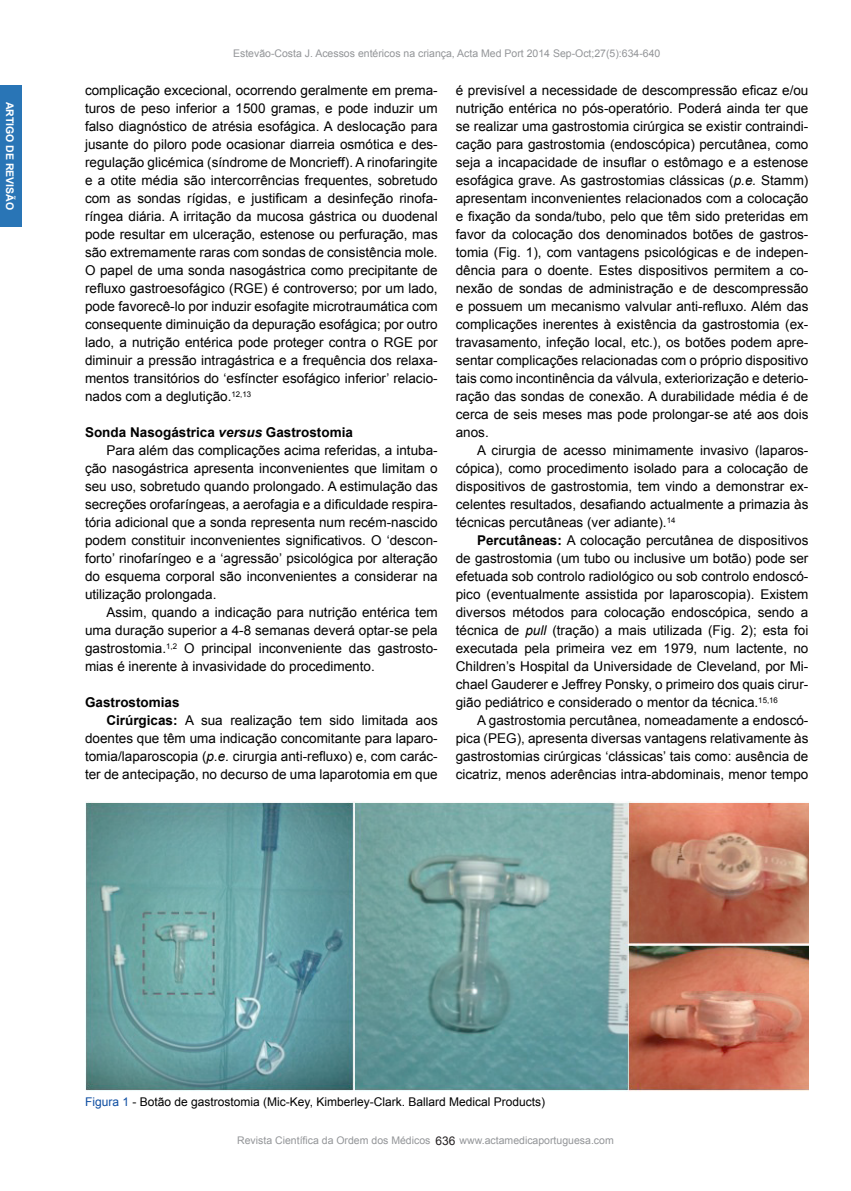
<style>
.page{position:relative;width:851px;height:1191px;background:#fff}
.page>*{position:absolute;margin:0;border:0;box-sizing:border-box;transform-origin:0 0}
.t1{font:13.5px/18px "Arial";color:#000;text-align:justify}
.t2{font:700 13.5px "Arial";color:#000}
.t3{font:12px "Arial";color:#000}
.t4{font:12px "Arial";color:#231f20}
.t5{font:10.5px "Arial";color:#939598}
.t6{font:700 10.5px "Arial";color:#fff}
.s1{font-style:italic}
.s2{font-weight:700}
.s3{color:#0d4da1}
</style>
<div class="page">
<div style="left:0;top:85px;width:21px;height:142px;background:#2975b6"></div>
<img style="left:85px;top:801px;width:723px;height:290px">
<p class="t6" style="left:17px;top:102px;width:110px;rotate:90deg">ARTIGO DE REVISÃO</p>
<p class="t5" style="left:233px;top:46px;width:429px">Estevão-Costa J. Acessos entéricos na criança, Acta Med Port 2014 Sep-Oct;27(5):634-640</p>
<p class="t1" style="left:85px;top:81px;width:354px">complicação excecional, ocorrendo geralmente em prema&shy;turos de peso inferior a 1500 gramas, e pode induzir um falso diagnóstico de atrésia esofágica. A deslocação para jusante do piloro pode ocasionar diarreia osmótica e des&shy;regulação glicémica (síndrome de Moncrieff). A rinofaringite e a otite média são intercorrências frequentes, sobretudo com as sondas rígidas, e justificam a desinfeção rinofa&shy;ríngea diária. A irritação da mucosa gástrica ou duodenal pode resultar em ulceração, estenose ou perfuração, mas são extremamente raras com sondas de consistência mole.<br>O papel de uma sonda nasogástrica como precipitante de refluxo gastroesofágico (RGE) é controverso; por um lado, pode favorecê-lo por induzir esofagite microtraumática com consequente diminuição da depuração esofágica; por outro lado, a nutrição entérica pode proteger contra o RGE por diminuir a pressão intragástrica e a frequência dos relaxa&shy;mentos transitórios do ‘esfíncter esofágico inferior’ relacio&shy;nados com a deglutição.<sup>12,13</sup></p>
<p class="t2" style="left:85px;top:423px;width:269px">Sonda Nasogástrica <span class="s1">versus</span> Gastrostomia</p>
<p class="t1" style="left:85px;top:441px;width:354px;text-indent:21px">Para além das complicações acima referidas, a intuba&shy;ção nasogástrica apresenta inconvenientes que limitam o seu uso, sobretudo quando prolongado. A estimulação das secreções orofaríngeas, a aerofagia e a dificuldade respira&shy;tória adicional que a sonda representa num recém-nascido podem constituir inconvenientes significativos. O ‘descon&shy;forto’ rinofaríngeo e a ‘agressão’ psicológica por alteração do esquema corporal são inconvenientes a considerar na utilização prolongada.</p>
<p class="t1" style="left:85px;top:603px;width:354px;text-indent:21px">Assim, quando a indicação para nutrição entérica tem uma duração superior a 4-8 semanas deverá optar-se pela gastrostomia.<sup>1,2</sup> O principal inconveniente das gastrosto&shy;mias é inerente à invasividade do procedimento.</p>
<p class="t2" style="left:85px;top:693px;width:96px">Gastrostomias</p>
<p class="t1" style="left:85px;top:711px;width:354px;text-indent:21px"><span class="s2">Cirúrgicas:</span> A sua realização tem sido limitada aos doentes que têm uma indicação concomitante para laparo&shy;tomia/laparoscopia (<span class="s1">p.e.</span> cirurgia anti-refluxo) e, com carác&shy;ter de antecipação, no decurso de uma laparotomia em que</p>
<p class="t1" style="left:456px;top:81px;width:354px">é previsível a necessidade de descompressão eficaz e/ou nutrição entérica no pós-operatório. Poderá ainda ter que se realizar uma gastrostomia cirúrgica se existir contraindi&shy;cação para gastrostomia (endoscópica) percutânea, como seja a incapacidade de insuflar o estômago e a estenose esofágica grave. As gastrostomias clássicas (<span class="s1">p.e.</span> Stamm) apresentam inconvenientes relacionados com a colocação e fixação da sonda/tubo, pelo que têm sido preteridas em favor da colocação dos denominados botões de gastros&shy;tomia (Fig. 1), com vantagens psicológicas e de indepen&shy;dência para o doente. Estes dispositivos permitem a co&shy;nexão de sondas de administração e de descompressão e possuem um mecanismo valvular anti-refluxo. Além das complicações inerentes à existência da gastrostomia (ex&shy;travasamento, infeção local, etc.), os botões podem apre&shy;sentar complicações relacionadas com o próprio dispositivo tais como incontinência da válvula, exteriorização e deterio&shy;ração das sondas de conexão. A durabilidade média é de cerca de seis meses mas pode prolongar-se até aos dois anos.</p>
<p class="t1" style="left:456px;top:441px;width:354px;text-indent:21px">A cirurgia de acesso minimamente invasivo (laparos&shy;cópica), como procedimento isolado para a colocação de dispositivos de gastrostomia, tem vindo a demonstrar ex&shy;celentes resultados, desafiando actualmente a primazia às técnicas percutâneas (ver adiante).<sup>14</sup></p>
<p class="t1" style="left:456px;top:531px;width:354px;text-indent:21px"><span class="s2">Percutâneas:</span> A colocação percutânea de dispositivos de gastrostomia (um tubo ou inclusive um botão) pode ser efetuada sob controlo radiológico ou sob controlo endoscó&shy;pico (eventualmente assistida por laparoscopia). Existem diversos métodos para colocação endoscópica, sendo a técnica de <span class="s1">pull</span> (tração) a mais utilizada (Fig. 2); esta foi executada pela primeira vez em 1979, num lactente, no Children’s Hospital da Universidade de Cleveland, por Mi&shy;chael Gauderer e Jeffrey Ponsky, o primeiro dos quais cirur&shy;gião pediátrico e considerado o mentor da técnica.<sup>15,16</sup></p>
<p class="t1" style="left:456px;top:711px;width:354px;text-indent:21px">A gastrostomia percutânea, nomeadamente a endoscó&shy;pica (PEG), apresenta diversas vantagens relativamente às gastrostomias cirúrgicas ‘clássicas’ tais como: ausência de cicatriz, menos aderências intra-abdominais, menor tempo</p>
<p class="t3" style="left:85px;top:1093px;width:461px"><span class="s3">Figura 1</span> - Botão de gastrostomia (Mic-Key, Kimberley-Clark. Ballard Medical Products)</p>
<p class="t4" style="left:435px;top:1132px;width:22px">636</p>
<p class="t5" style="left:237px;top:1133px;width:195px">Revista Científica da Ordem dos Médicos</p>
<p class="t5" style="left:459px;top:1133px;width:156px">www.actamedicaportuguesa.com</p>
</div>
